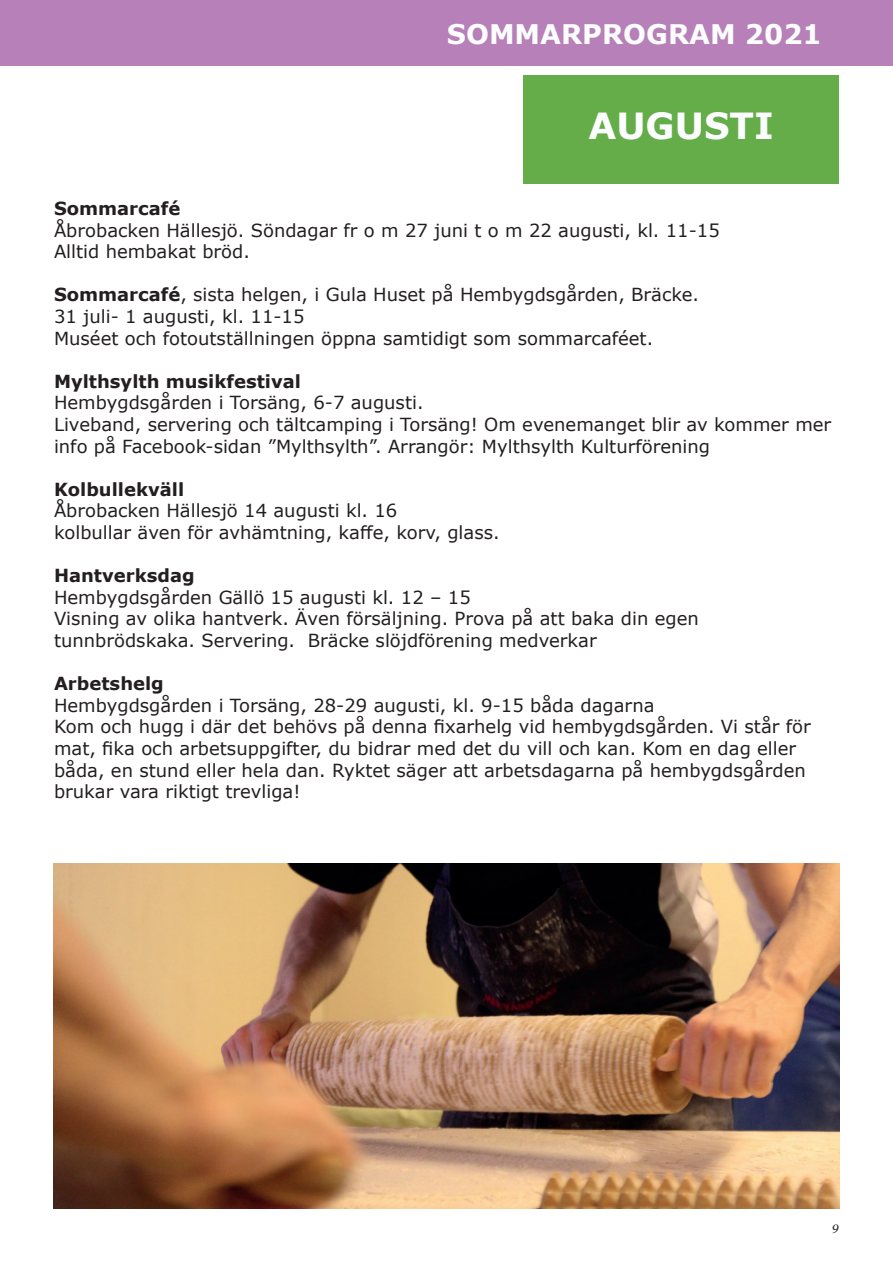
<style>
.page{position:relative;width:893px;height:1263px;background:#fff}
.page>*{position:absolute;margin:0;border:0;box-sizing:border-box;transform-origin:0 0}
.t1{font:700 36px "Verdana";color:#fbfdfe}
.t2{font:700 27px "Verdana";color:#fbfdfe}
.t3{font:18px/21.6px "Verdana";color:#231f20}
.t4{font:700 18px "Verdana";color:#231f20}
.t5{font:italic 12px "Georgia";color:#231f20}
.s1{font-weight:700}
</style>
<div class="page">
<div style="left:0;top:0;width:893px;height:66px;background:#b780b8"></div>
<div style="left:523px;top:75px;width:316px;height:109px;background:#65ad48"></div>
<img style="left:53px;top:863px;width:787px;height:346px">
<h2 class="t2" style="left:447px;top:15px;width:376px">SOMMARPROGRAM 2021</h2>
<h1 class="t1" style="left:588px;top:101px;width:187px">AUGUSTI</h1>
<p class="t4" style="left:54px;top:196px;width:128px">Sommarcafé</p>
<p class="t3" style="left:54px;top:219px;width:667px">Åbrobacken Hällesjö. Söndagar fr o m 27 juni t o m 22 augusti, kl. 11-15<br>Alltid hembakat bröd.</p>
<p class="t3" style="left:54px;top:284px;width:647px"><span class="s1">Sommarcafé</span>, sista helgen, i Gula Huset på Hembygdsgården, Bräcke.<br>31 juli- 1 augusti, kl. 11-15<br>Muséet och fotoutställningen öppna samtidigt som sommarcaféet.</p>
<p class="t4" style="left:54px;top:368px;width:248px">Mylthsylth musikfestival</p>
<p class="t3" style="left:54px;top:392px;width:779px">Hembygdsgården i Torsäng, 6-7 augusti.<br>Liveband, servering och tältcamping i Torsäng! Om evenemanget blir av kommer mer info på Facebook-sidan ”Mylthsylth”. Arrangör: Mylthsylth Kulturförening</p>
<p class="t4" style="left:54px;top:476px;width:132px">Kolbullekväll</p>
<p class="t3" style="left:54px;top:500px;width:447px">Åbrobacken Hällesjö 14 augusti kl. 16<br>kolbullar även för avhämtning, kaffe, korv, glass.</p>
<p class="t4" style="left:54px;top:563px;width:142px">Hantverksdag</p>
<p class="t3" style="left:54px;top:586px;width:646px">Hembygdsgården Gällö 15 augusti kl. 12 – 15<br>Visning av olika hantverk. Även försäljning. Prova på att baka din egen tunnbrödskaka. Servering. Bräcke slöjdförening medverkar</p>
<p class="t4" style="left:54px;top:671px;width:111px">Arbetshelg</p>
<p class="t3" style="left:54px;top:694px;width:758px">Hembygdsgården i Torsäng, 28-29 augusti, kl. 9-15 båda dagarna<br>Kom och hugg i där det behövs på denna fixarhelg vid hembygdsgården. Vi står för mat, fika och arbetsuppgifter, du bidrar med det du vill och kan. Kom en dag eller båda, en stund eller hela dan. Ryktet säger att arbetsdagarna på hembygdsgården brukar vara riktigt trevliga!</p>
<p class="t5" style="left:832px;top:1219px;width:8px">9</p>
</div>
